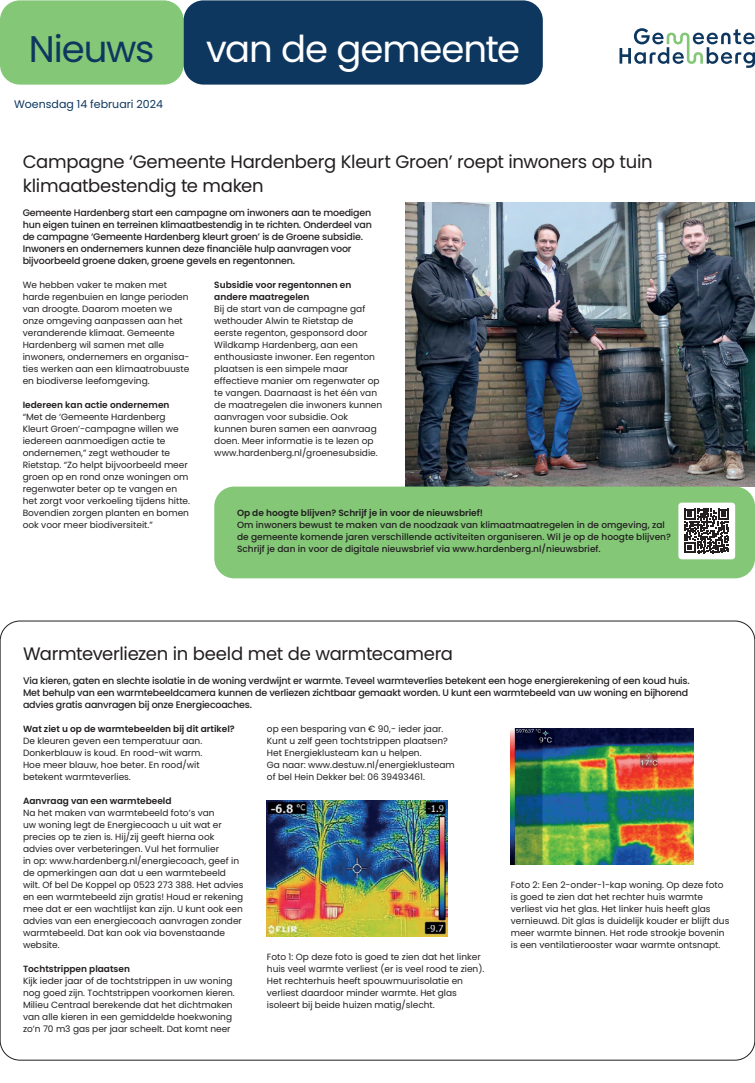
<style>
.page{position:relative;width:755px;height:1083px;background:#fff}
.page>*{position:absolute;margin:0;border:0;box-sizing:border-box;transform-origin:0 0}
.t1{font:37px "Poppins";letter-spacing:-.03em;color:#fff}
.t2{font:37px "Poppins";letter-spacing:-.03em;color:#0e375f}
.t3{font:18px/24px "Poppins";letter-spacing:-.015em;color:#231f20}
.t4{font:11px "Poppins";color:#0e375f}
.t5{font:500 9.5px/12px "Poppins";letter-spacing:-.02em;color:#231f20}
.t6{font:9px/12px "Poppins";color:#231f20}
.t7{font:500 9px/12px "Poppins";color:#231f20}
.t8{font:600 9px/12px "Poppins";color:#231f20}
</style>
<div class="page">
<svg style="left:619px;top:28px;width:135px;height:40px"></svg>
<div style="left:0;top:0;width:183px;height:85px;background:#83c777;border-radius:20px"></div>
<div style="left:183px;top:0;width:359px;height:85px;background:#0e375f;border-radius:20px"></div>
<img style="left:405px;top:202px;width:349px;height:285px">
<div style="left:214px;top:487px;width:540px;height:91px;background:#83c777;border-radius:20px"></div>
<div style="left:678px;top:503px;width:56px;height:56px;background:#fff;border-radius:3px"></div>
<svg style="left:684px;top:509px;width:44px;height:44px"></svg>
<img style="left:510px;top:728px;width:183px;height:136px">
<img style="left:267px;top:801px;width:180px;height:135px">
<h1 class="t2" style="left:29px;top:28px;width:127px">Nieuws</h1>
<h1 class="t1" style="left:206px;top:28px;width:315px">van de gemeente</h1>
<p class="t4" style="left:14px;top:98px;width:150px">Woensdag 14 februari 2024</p>
<h2 class="t3" style="left:23px;top:150px;width:631px">Campagne ‘Gemeente Hardenberg Kleurt Groen’ roept inwoners op tuin klimaatbestendig te maken</h2>
<p class="t5" style="left:23px;top:207px;width:350px">Gemeente Hardenberg start een campagne om inwoners aan te moedigen hun eigen tuinen en terreinen klimaatbestendig in te richten. Onderdeel van de campagne ‘Gemeente Hardenberg kleurt groen’ is de Groene subsidie.<br>Inwoners en ondernemers kunnen deze financiële hulp aanvragen voor bijvoorbeeld groene daken, groene gevels en regentonnen.</p>
<p class="t6" style="left:23px;top:279px;width:168px">We hebben vaker te maken met harde regenbuien en lange perioden van droogte. Daarom moeten we onze omgeving aanpassen aan het veranderende klimaat. Gemeente<br>Hardenberg wil samen met alle inwoners, ondernemers en organisa&shy;ties werken aan een klimaatrobuuste en biodiverse leefomgeving.</p>
<p class="t8" style="left:23px;top:399px;width:148px">Iedereen kan actie ondernemen</p>
<p class="t6" style="left:23px;top:411px;width:169px">“Met de ‘Gemeente Hardenberg Kleurt Groen’-campagne willen we iedereen aanmoedigen actie te ondernemen,” zegt wethouder te Rietstap. “Zo helpt bijvoorbeeld meer groen op en rond onze woningen om regenwater beter op te vangen en het zorgt voor verkoeling tijdens hitte.<br>Bovendien zorgen planten en bomen ook voor meer biodiversiteit.”</p>
<p class="t8" style="left:214px;top:279px;width:138px">Subsidie voor regentonnen en andere maatregelen</p>
<p class="t6" style="left:214px;top:303px;width:169px">Bij de start van de campagne gaf wethouder Alwin te Rietstap de eerste regenton, gesponsord door Wildkamp Hardenberg, aan een enthousiaste inwoner. Een regenton plaatsen is een simpele maar effectieve manier om regenwater op te vangen. Daarnaast is het één van de maatregelen die inwoners kunnen aanvragen voor subsidie. Ook kunnen buren samen een aanvraag doen. Meer informatie is te lezen op www.hardenberg.nl/groenesubsidie.</p>
<p class="t8" style="left:237px;top:507px;width:247px">Op de hoogte blijven? Schrijf je in voor de nieuwsbrief!</p>
<p class="t7" style="left:237px;top:519px;width:435px">Om inwoners bewust te maken van de noodzaak van klimaatmaatregelen in de omgeving, zal de gemeente komende jaren verschillende activiteiten organiseren. Wil je op de hoogte blijven?<br>Schrijf je dan in voor de digitale nieuwsbrief via www.hardenberg.nl/nieuwsbrief.</p>
<h2 class="t3" style="left:23px;top:642px;width:431px">Warmteverliezen in beeld met de warmtecamera</h2>
<p class="t5" style="left:23px;top:675px;width:667px">Via kieren, gaten en slechte isolatie in de woning verdwijnt er warmte. Teveel warmteverlies betekent een hoge energierekening of een koud huis.<br>Met behulp van een warmtebeeldcamera kunnen de verliezen zichtbaar gemaakt worden. U kunt een warmtebeeld van uw woning en bijhorend advies gratis aanvragen bij onze Energiecoaches.</p>
<p class="t8" style="left:23px;top:723px;width:213px">Wat ziet u op de warmtebeelden bij dit artikel?</p>
<p class="t6" style="left:23px;top:735px;width:181px">De kleuren geven een temperatuur aan.<br>Donkerblauw is koud. En rood-wit warm.<br>Hoe meer blauw, hoe beter. En rood/wit betekent warmteverlies.</p>
<p class="t8" style="left:23px;top:795px;width:150px">Aanvraag van een warmtebeeld</p>
<p class="t6" style="left:23px;top:807px;width:222px">Na het maken van warmtebeeld foto’s van<br>uw woning legt de Energiecoach u uit wat er precies op te zien is. Hij/zij geeft hierna ook advies over verbeteringen. Vul het formulier<br>in op: www.hardenberg.nl/energiecoach, geef in de opmerkingen aan dat u een warmtebeeld wilt. Of bel De Koppel op 0523 273 388. Het advies en een warmtebeeld zijn gratis! Houd er rekening mee dat er een wachtlijst kan zijn. U kunt ook een advies van een energiecoach aanvragen zonder warmtebeeld. Dat kan ook via bovenstaande website.</p>
<p class="t8" style="left:23px;top:963px;width:108px">Tochtstrippen plaatsen</p>
<p class="t6" style="left:23px;top:975px;width:213px">Kijk ieder jaar of de tochtstrippen in uw woning nog goed zijn. Tochtstrippen voorkomen kieren.<br>Milieu Centraal berekende dat het dichtmaken van alle kieren in een gemiddelde hoekwoning zo’n 70 m3 gas per jaar scheelt. Dat komt neer</p>
<p class="t6" style="left:267px;top:723px;width:189px">op een besparing van € 90,- ieder jaar.<br>Kunt u zelf geen tochtstrippen plaatsen?<br>Het Energieklusteam kan u helpen.<br>Ga naar: www.destuw.nl/energieklusteam of bel Hein Dekker bel: 06 39493461.</p>
<p class="t6" style="left:510px;top:879px;width:220px">Foto 2: Een 2-onder-1-kap woning. Op deze foto is goed te zien dat het rechter huis warmte verliest via het glas. Het linker huis heeft glas vernieuwd. Dit glas is duidelijk kouder er blijft dus meer warmte binnen. Het rode strookje bovenin is een ventilatierooster waar warmte ontsnapt.</p>
<p class="t6" style="left:267px;top:951px;width:219px">Foto 1: Op deze foto is goed te zien dat het linker huis veel warmte verliest (er is veel rood te zien).<br>Het rechterhuis heeft spouwmuurisolatie en verliest daardoor minder warmte. Het glas isoleert bij beide huizen matig/slecht.</p>
</div>
